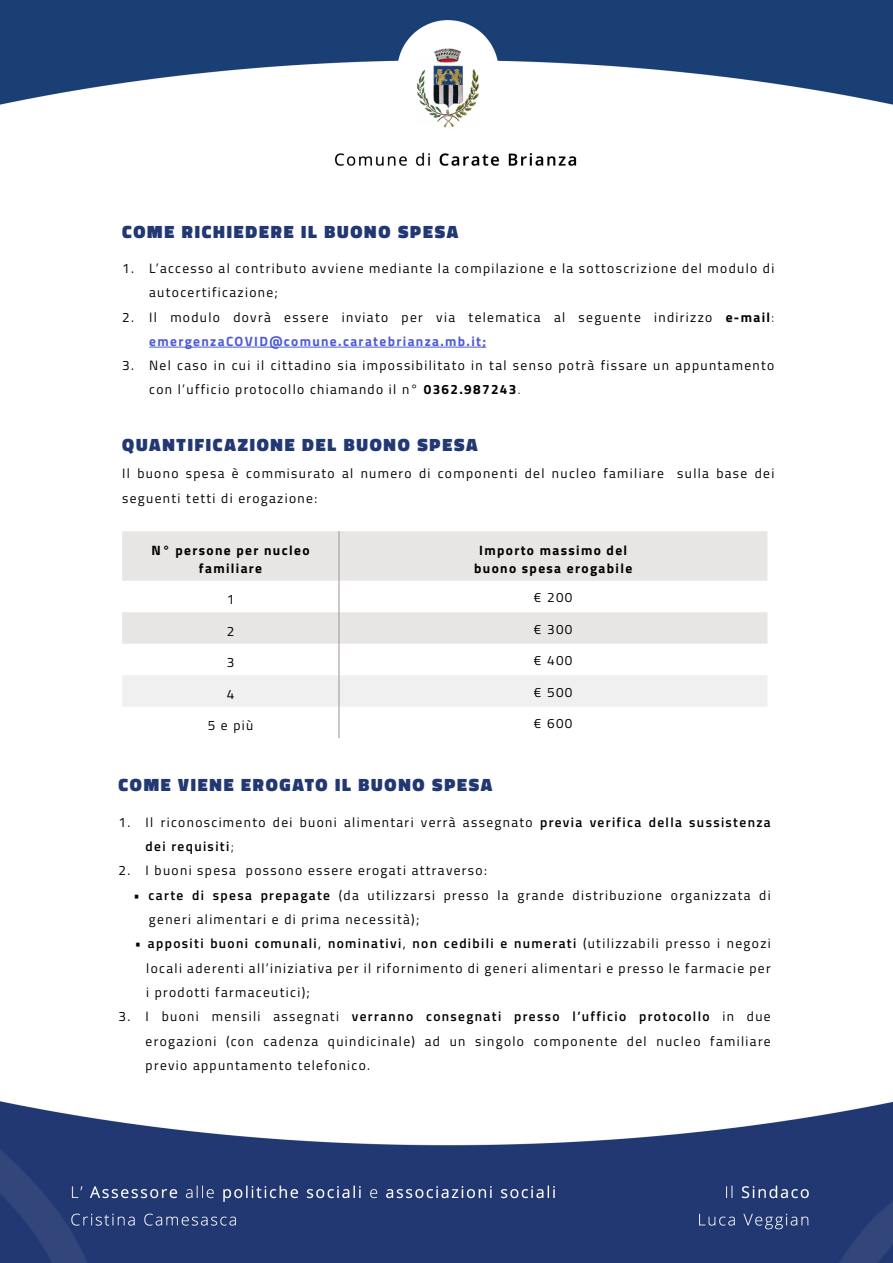
<style>
.page{position:relative;width:893px;height:1263px;background:#fff}
.page>*{position:absolute;margin:0;border:0;box-sizing:border-box;transform-origin:0 0}
.t1{font:900 18px "Titillium Web";letter-spacing:.1em;color:#223872}
.t2{font:13.5px/24.3px "Titillium Web";letter-spacing:.1em;color:#000}
.t3{font:700 13.5px/18px "Titillium Web";letter-spacing:.1em;color:#000;text-align:center}
.s1{font-weight:700}
.s2{font-weight:300}
.s3{font-weight:700;color:#4f5cd6}
.s4{font-weight:600}
</style>
<div class="page">
<img style="left:0;top:0;width:893px;height:166px">
<img style="left:0;top:1101px;width:893px;height:162px">
<hr style="left:149px;top:347px;width:337px;height:1px;background:#4f5cd6">
<svg style="left:122px;top:531px;width:645px;height:113px;fill:#e8e5e5"></svg>
<div style="left:122px;top:675px;width:645px;height:32px;background:#f0f0f0"></div>
<hr style="left:338px;top:531px;width:1px;height:50px;background:#a59c99">
<hr style="left:338px;top:581px;width:1px;height:31px;background:#a59c99">
<hr style="left:338px;top:612px;width:1px;height:32px;background:#a59c99">
<hr style="left:338px;top:644px;width:1px;height:31px;background:#a59c99">
<hr style="left:338px;top:675px;width:1px;height:32px;background:#a59c99">
<hr style="left:338px;top:707px;width:1px;height:31px;background:#a59c99">
<h1 class="t1" style="left:122px;top:218px;width:338px">COME RICHIEDERE IL BUONO SPESA</h1>
<p class="t2" style="left:149px;top:255px;width:627px;text-indent:-27px">1. L’accesso al contributo avviene mediante la compilazione e la sottoscrizione del modulo di autocertificazione;</p>
<p class="t2" style="left:149px;top:304px;width:627px;text-indent:-27px">2. Il modulo dovrà essere inviato per via telematica al seguente indirizzo <span class="s1">e-mail</span><span class="s2">: </span><span class="s3">emergenzaCOVID@comune.caratebrianza.mb.it;</span></p>
<p class="t2" style="left:149px;top:353px;width:627px;text-indent:-27px">3. Nel caso in cui il cittadino sia impossibilitato in tal senso potrà fissare un appuntamento con l’ufficio protocollo chiamando il n° <span class="s1">0362.987243</span><span class="s2">.</span></p>
<h1 class="t1" style="left:122px;top:432px;width:357px">QUANTIFICAZIONE DEL BUONO SPESA</h1>
<p class="t2" style="left:122px;top:461px;width:654px">Il buono spesa è commisurato al numero di componenti del nucleo familiare sulla base dei seguenti tetti di erogazione:</p>
<p class="t3" style="left:152px;top:540px;width:159px">N° persone per nucleo familiare</p>
<p class="t3" style="left:474px;top:540px;width:160px">Importo massimo del buono spesa erogabile</p>
<p class="t2" style="left:227px;top:587px;width:9px">1</p>
<p class="t2" style="left:534px;top:584px;width:40px">€ 200</p>
<p class="t2" style="left:227px;top:618px;width:9px">2</p>
<p class="t2" style="left:534px;top:616px;width:40px">€ 300</p>
<p class="t2" style="left:227px;top:650px;width:9px">3</p>
<p class="t2" style="left:534px;top:647px;width:40px">€ 400</p>
<p class="t2" style="left:227px;top:681px;width:9px">4</p>
<p class="t2" style="left:534px;top:679px;width:40px">€ 500</p>
<p class="t2" style="left:208px;top:712px;width:47px">5 e più</p>
<p class="t2" style="left:534px;top:710px;width:40px">€ 600</p>
<h1 class="t1" style="left:119px;top:772px;width:375px">COME VIENE EROGATO IL BUONO SPESA</h1>
<p class="t2" style="left:146px;top:809px;width:627px;text-indent:-27px">1. Il riconoscimento dei buoni alimentari verrà assegnato <span class="s4">previa verifica della sussistenza dei requisiti</span><span class="s2">;</span></p>
<p class="t2" style="left:119px;top:858px;width:370px">2. I buoni spesa possono essere erogati attraverso:</p>
<p class="t2" style="left:149px;top:882px;width:623px;text-indent:-15px">• <span class="s4">carte di spesa prepagate</span> (da utilizzarsi presso la grande distribuzione organizzata di generi alimentari e di prima necessità);</p>
<p class="t2" style="left:146px;top:931px;width:626px;text-align:justify;text-indent:-11px">• <span class="s4">appositi buoni comunali</span>, <span class="s4">nominativi</span>, <span class="s4">non cedibili e numerati</span> (utilizzabili presso i negozi locali aderenti all’iniziativa per il rifornimento di generi alimentari e presso le farmacie per i prodotti farmaceutici);</p>
<p class="t2" style="left:146px;top:1004px;width:627px;text-align:justify;text-indent:-27px">3. I buoni mensili assegnati <span class="s4">verranno consegnati presso l’ufficio protocollo</span> in due erogazioni (con cadenza quindicinale) ad un singolo componente del nucleo familiare previo appuntamento telefonico.</p>
</div>
